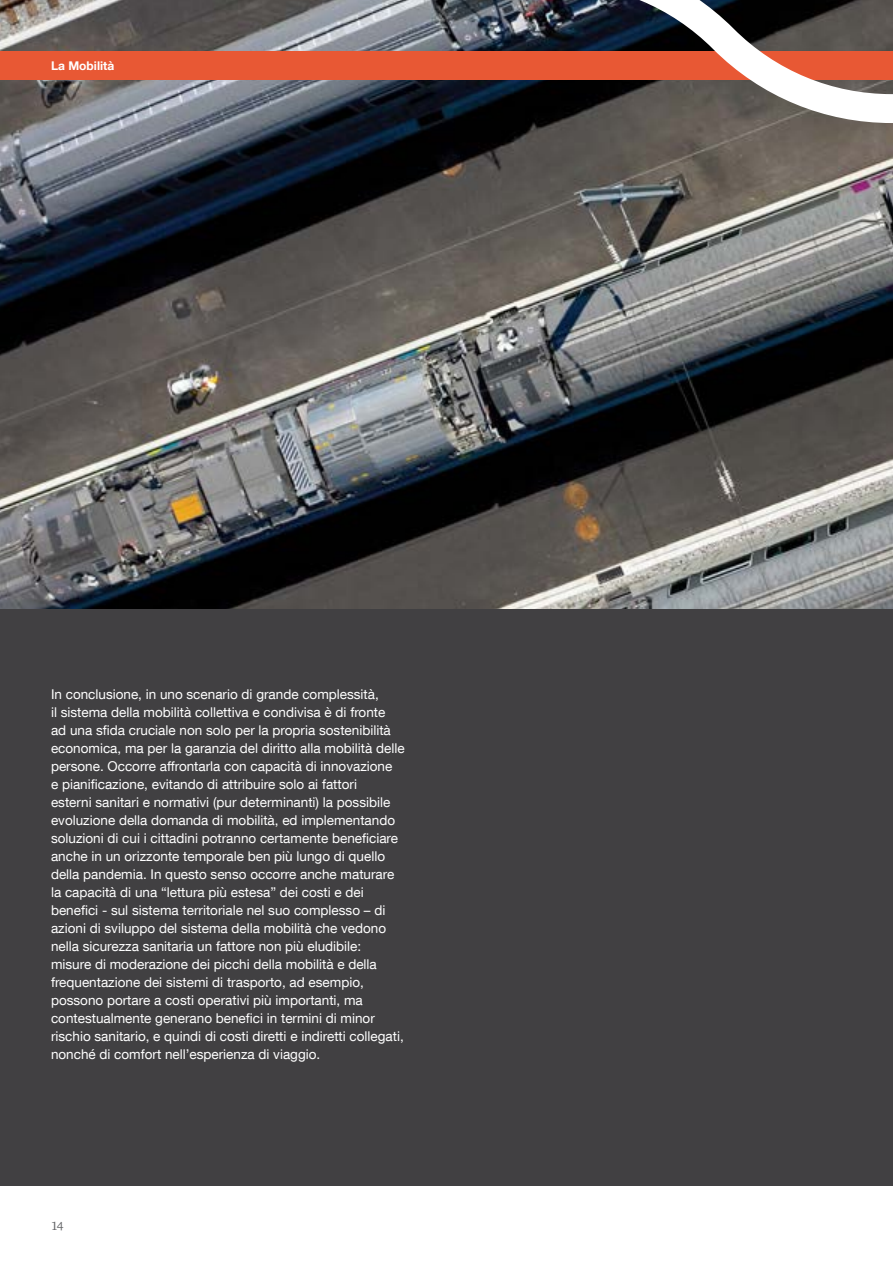
<style>
.page{position:relative;width:893px;height:1263px;background:#fff}
.page>*{position:absolute;margin:0;border:0;box-sizing:border-box;transform-origin:0 0}
.t1{font:13.5px/18px "Helvetica Neue LT Com";color:#fff}
.t2{font:700 12px "Helvetica Neue LT Com";color:#fff}
.t3{font:12px "ITC Charter Com";color:#636466}
</style>
<div class="page">
<img style="left:0;top:0;width:893px;height:609px">
<div style="left:0;top:609px;width:893px;height:576px;background:#414042"></div>
<div style="left:0;top:51px;width:893px;height:29px;background:#e85834"></div>
<svg style="left:389px;top:0;width:504px;height:123px"></svg>
<p class="t2" style="left:51px;top:58px;width:65px">La Mobilità</p>
<p class="t1" style="left:51px;top:685px;width:355px">In conclusione, in uno scenario di grande complessità,<br>il sistema della mobilità collettiva e condivisa è di fronte<br>ad una sfida cruciale non solo per la propria sostenibilità economica, ma per la garanzia del diritto alla mobilità delle persone. Occorre affrontarla con capacità di innovazione<br>e pianificazione, evitando di attribuire solo ai fattori<br>esterni sanitari e normativi (pur determinanti) la possibile evoluzione della domanda di mobilità, ed implementando soluzioni di cui i cittadini potranno certamente beneficiare anche in un orizzonte temporale ben più lungo di quello della pandemia. In questo senso occorre anche maturare la capacità di una “lettura più estesa” dei costi e dei benefici - sul sistema territoriale nel suo complesso – di azioni di sviluppo del sistema della mobilità che vedono nella sicurezza sanitaria un fattore non più eludibile: misure di moderazione dei picchi della mobilità e della frequentazione dei sistemi di trasporto, ad esempio, possono portare a costi operativi più importanti, ma contestualmente generano benefici in termini di minor rischio sanitario, e quindi di costi diretti e indiretti collegati, nonché di comfort nell’esperienza di viaggio.</p>
<p class="t3" style="left:51px;top:1218px;width:14px">14</p>
</div>
